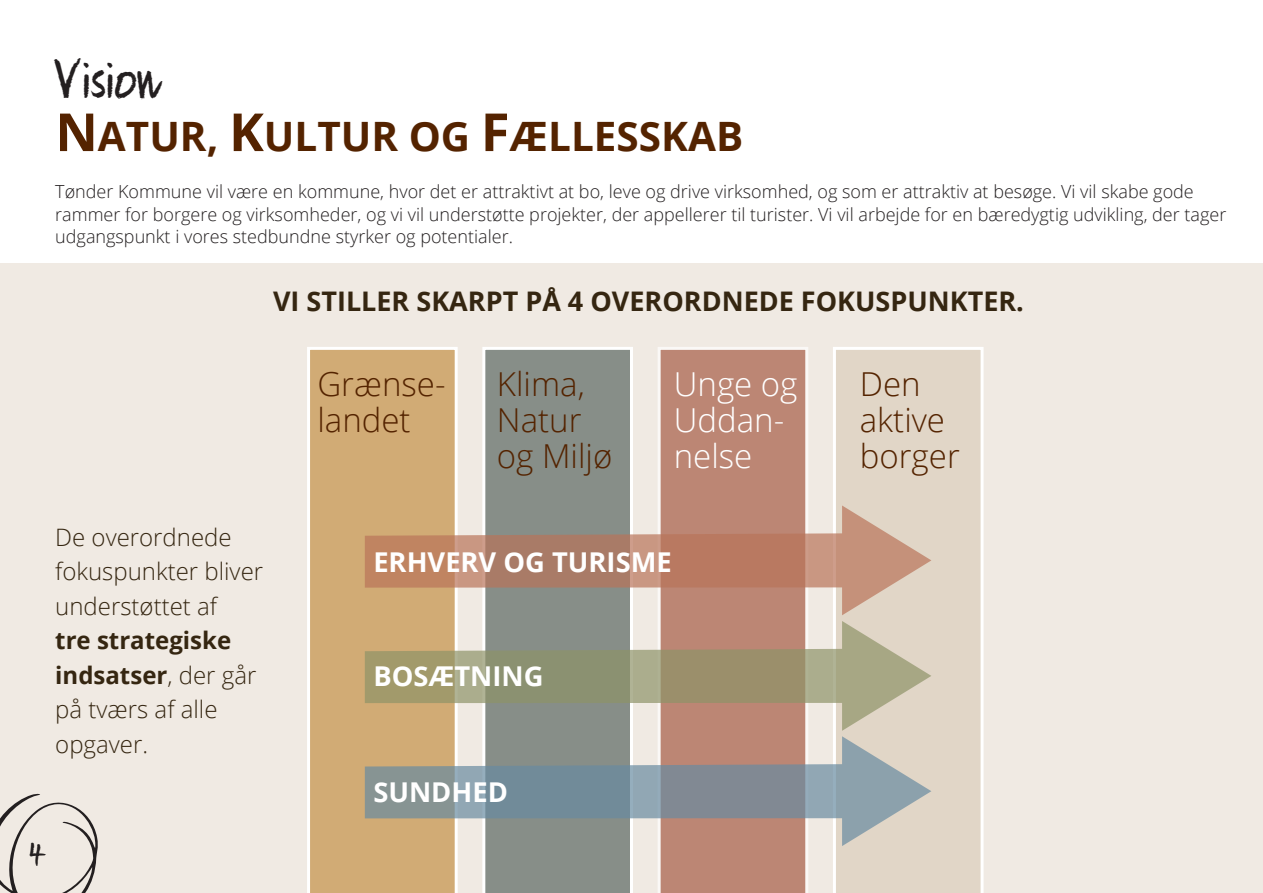
<style>
.page{position:relative;width:1263px;height:893px;background:#fff}
.page>*{position:absolute;margin:0;border:0;box-sizing:border-box;transform-origin:0 0}
.t1{font:49.5px "Quikhand";color:#231f20}
.t2{font:700 40.5px "Open Sans";color:#542300}
.t3{font:300 33px/36px "Open Sans";color:#542300}
.t4{font:300 33px "Open Sans";color:#fff}
.t5{font:33px "Quikhand";color:#231f20}
.t6{font:700 27.3px "Open Sans";color:#fff}
.t7{font:700 27px "Open Sans";color:#352611}
.t8{font:300 24px/34.5px "Open Sans";color:#352611}
.t9{font:300 18px/22.5px "Open Sans";color:#231f20}
.s1{font-size:52.5px}
.s2{font-weight:700}
</style>
<div class="page">
<div style="left:0;top:263px;width:1263px;height:630px;background:#f0eae3"></div>
<div style="left:482px;top:347px;width:151px;height:546px;background:#878e88"></div>
<div style="left:658px;top:347px;width:150px;height:546px;background:#bc8674"></div>
<div style="left:833px;top:347px;width:150px;height:546px;background:#e1d6c7"></div>
<div style="left:307px;top:347px;width:151px;height:546px;background:#d1ab75"></div>
<svg style="left:0;top:793px;width:98px;height:100px"></svg>
<svg style="left:365px;top:505px;width:566px;height:110px;background:#bd9883"></svg>
<svg style="left:365px;top:621px;width:566px;height:110px;background:#afa388"></svg>
<svg style="left:365px;top:736px;width:566px;height:110px;background:#a2a09b"></svg>
<p class="t1" style="left:55px;top:54px;width:106px">Vision</p>
<p class="t2" style="left:55px;top:108px;width:689px"><span class="s1">N</span>ATUR, <span class="s1">K</span>ULTUR OG <span class="s1">F</span>ÆLLESSKAB</p>
<p class="t9" style="left:55px;top:180px;width:1172px">Tønder Kommune vil være en kommune, hvor det er attraktivt at bo, leve og drive virksomhed, og som er attraktiv at besøge. Vi vil skabe gode rammer for borgere og virksomheder, og vi vil understøtte projekter, der appellerer til turister. Vi vil arbejde for en bæredygtig udvikling, der tager udgangspunkt i vores stedbundne styrker og potentialer.</p>
<p class="t7" style="left:273px;top:282px;width:752px">VI STILLER SKARPT PÅ 4 OVERORDNEDE FOKUSPUNKTER.</p>
<p class="t8" style="left:55px;top:519px;width:209px">De overordnede fokuspunkter bliver understøttet af<br><span class="s2">tre strategiske indsatser</span>, der går på tværs af alle opgaver.</p>
<p class="t5" style="left:30px;top:837px;width:16px">4</p>
<p class="t3" style="left:317px;top:365px;width:130px">Grænse-</p>
<p class="t3" style="left:317px;top:401px;width:95px">landet</p>
<p class="t3" style="left:497px;top:365px;width:89px">Klima,</p>
<p class="t3" style="left:497px;top:401px;width:86px">Natur</p>
<p class="t3" style="left:497px;top:437px;width:117px">og Miljø</p>
<p class="t4" style="left:674px;top:361px;width:125px">Unge og</p>
<p class="t4" style="left:674px;top:397px;width:112px">Uddan-</p>
<p class="t4" style="left:674px;top:433px;width:80px">nelse</p>
<p class="t6" style="left:373px;top:543px;width:300px">ERHVERV OG TURISME</p>
<p class="t6" style="left:373px;top:656px;width:172px">BOSÆTNING</p>
<p class="t6" style="left:373px;top:773px;width:136px">SUNDHED</p>
<p class="t3" style="left:860px;top:365px;width:102px">Den aktive borger</p>
</div>
